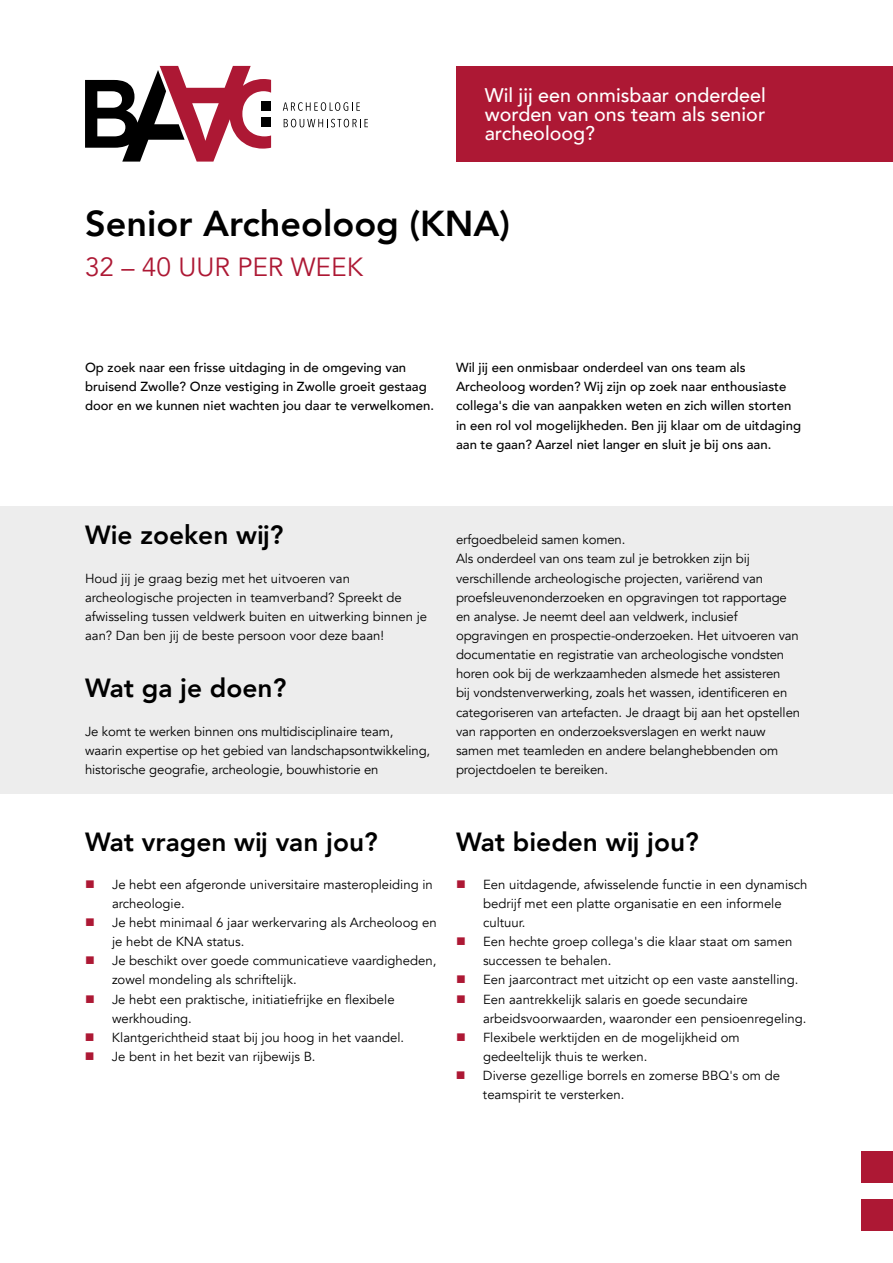
<style>
.page{position:relative;width:893px;height:1263px;background:#fff}
.page>*{position:absolute;margin:0;border:0;box-sizing:border-box;transform-origin:0 0}
.t1{font:800 36px "Avenir";color:#000}
.t2{font:800 26.25px "Avenir";color:#000}
.t3{font:26.25px "Avenir";color:#ad1834}
.t4{font:500 19.65px/19.2px "Avenir";color:#fff;text-align:justify}
.t5{font:13.2px/19.2px "Avenir";color:#000}
.t6{font:500 13.2px/19.2px "Avenir";color:#000}
</style>
<div class="page">
<div style="left:0;top:506px;width:893px;height:287px;background:#ededed"></div>
<svg style="left:85px;top:66px;width:186px;height:96px"></svg>
<div style="left:261px;top:117px;width:10px;height:10px;background:#000"></div>
<div style="left:261px;top:102px;width:10px;height:9px;background:#000"></div>
<svg style="left:283px;top:102px;width:77px;height:9px"></svg>
<svg style="left:284px;top:119px;width:84px;height:8px"></svg>
<div style="left:861px;top:1199px;width:32px;height:32px;background:#ad1834"></div>
<div style="left:861px;top:1151px;width:32px;height:32px;background:#ad1834"></div>
<div style="left:456px;top:66px;width:437px;height:96px;background:#ad1834"></div>
<h3 class="t4" style="left:485px;top:84px;width:283px">Wil jij een onmisbaar onderdeel worden van ons team als senior archeoloog?</h3>
<h1 class="t1" style="left:85px;top:195px;width:427px">Senior Archeoloog (KNA)</h1>
<h2 class="t3" style="left:85px;top:252px;width:280px">32 – 40 UUR PER WEEK</h2>
<p class="t6" style="left:85px;top:357px;width:350px">Op zoek naar een frisse uitdaging in de omgeving van bruisend Zwolle? Onze vestiging in Zwolle groeit gestaag door en we kunnen niet wachten jou daar te verwelkomen.</p>
<p class="t6" style="left:456px;top:357px;width:346px">Wil jij een onmisbaar onderdeel van ons team als Archeoloog worden? Wij zijn op zoek naar enthousiaste collega's die van aanpakken weten en zich willen storten in een rol vol mogelijkheden. Ben jij klaar om de uitdaging aan te gaan? Aarzel niet langer en sluit je bij ons aan.</p>
<h2 class="t2" style="left:85px;top:515px;width:200px">Wie zoeken wij?</h2>
<p class="t5" style="left:85px;top:569px;width:344px">Houd jij je graag bezig met het uitvoeren van archeologische projecten in teamverband? Spreekt de afwisseling tussen veldwerk buiten en uitwerking binnen je aan? Dan ben jij de beste persoon voor deze baan!</p>
<h2 class="t2" style="left:85px;top:668px;width:203px">Wat ga je doen?</h2>
<p class="t5" style="left:85px;top:722px;width:347px">Je komt te werken binnen ons multidisciplinaire team, waarin expertise op het gebied van landschapsontwikkeling, historische geografie, archeologie, bouwhistorie en</p>
<p class="t5" style="left:456px;top:530px;width:346px">erfgoedbeleid samen komen.<br>Als onderdeel van ons team zul je betrokken zijn bij verschillende archeologische projecten, variërend van proefsleuvenonderzoeken en opgravingen tot rapportage en analyse. Je neemt deel aan veldwerk, inclusief opgravingen en prospectie-onderzoeken. Het uitvoeren van documentatie en registratie van archeologische vondsten horen ook bij de werkzaamheden alsmede het assisteren<br>bij vondstenverwerking, zoals het wassen, identificeren en categoriseren van artefacten. Je draagt bij aan het opstellen van rapporten en onderzoeksverslagen en werkt nauw samen met teamleden en andere belanghebbenden om projectdoelen te bereiken.</p>
<h2 class="t2" style="left:85px;top:821px;width:294px">Wat vragen wij van jou?</h2>
<p class="t5" style="left:112px;top:875px;width:326px">Je hebt een afgeronde universitaire masteropleiding in archeologie.<br>Je hebt minimaal 6 jaar werkervaring als Archeoloog en je hebt de KNA status.<br>Je beschikt over goede communicatieve vaardigheden, zowel mondeling als schriftelijk.<br>Je hebt een praktische, initiatiefrijke en flexibele werkhouding.<br>Klantgerichtheid staat bij jou hoog in het vaandel.<br>Je bent in het bezit van rijbewijs B.</p>
<h2 class="t2" style="left:456px;top:821px;width:244px">Wat bieden wij jou?</h2>
<p class="t5" style="left:483px;top:875px;width:326px">Een uitdagende, afwisselende functie in een dynamisch bedrijf met een platte organisatie en een informele cultuur.<br>Een hechte groep collega's die klaar staat om samen successen te behalen.<br>Een jaarcontract met uitzicht op een vaste aanstelling.<br>Een aantrekkelijk salaris en goede secundaire arbeidsvoorwaarden, waaronder een pensioenregeling.<br>Flexibele werktijden en de mogelijkheid om gedeeltelijk thuis te werken.<br>Diverse gezellige borrels en zomerse BBQ's om de teamspirit te versterken.</p>
</div>
